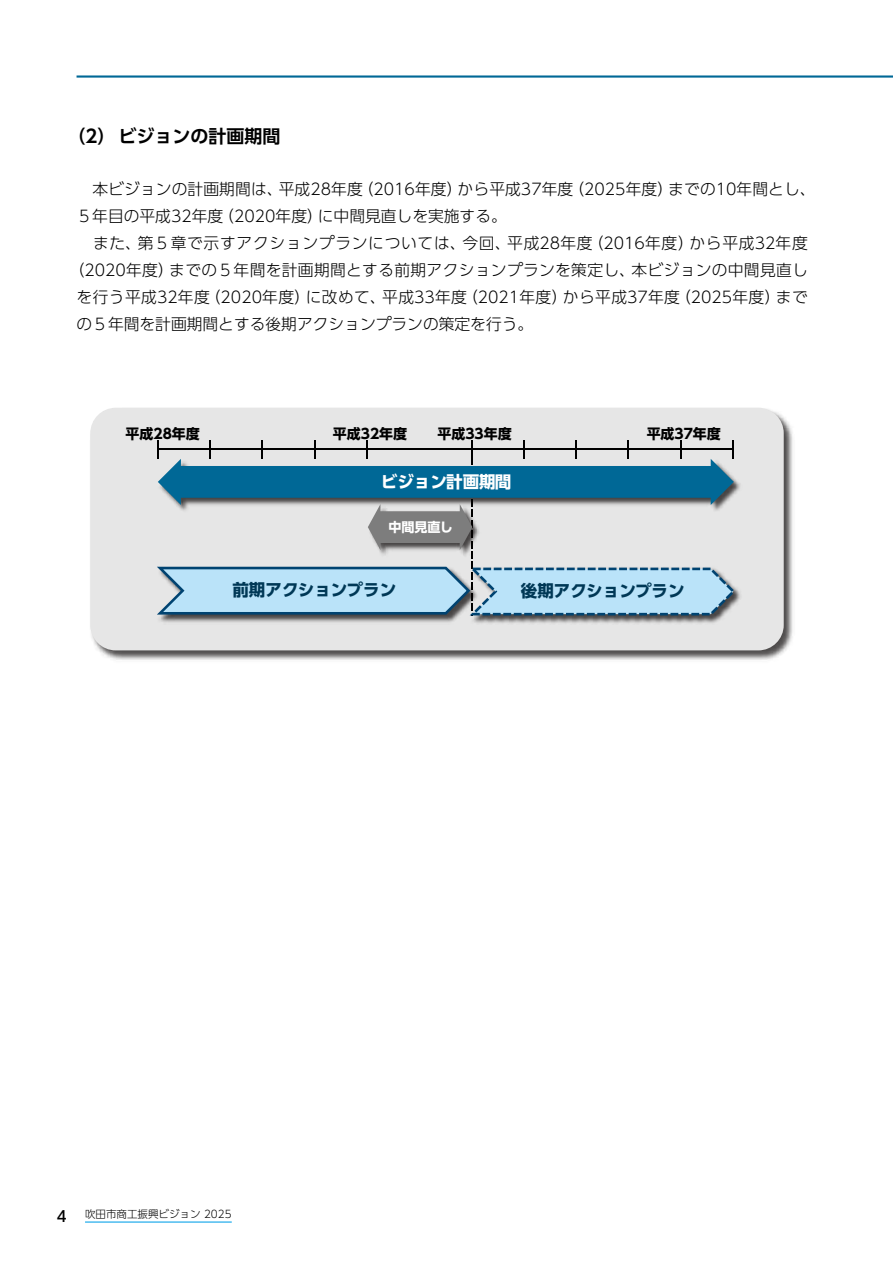
<style>
.page{position:relative;width:893px;height:1263px;background:#fff}
.page>*{position:absolute;margin:0;border:0;box-sizing:border-box;transform-origin:0 0}
.t1{font:700 18px "UD Shin Go Pro De";color:#000}
.t2{font:700 16.5px "UD Shin Go Pro";color:#003856}
.t3{font:700 16.5px "UD Shin Go Pro";color:#fff}
.t4{font:300 15.75px "UD Shin Go Pro";letter-spacing:.005em;color:#000}
.t5{font:300 15.75px "UD Shin Go Pro";letter-spacing:.045em;color:#000}
.t6{font:700 13.95px "UD Shin Go Pro";color:#000}
.t7{font:700 13.05px "UD Shin Go Pro";color:#fff}
.t8{font:300 10.5px "UD Shin Go Pro";color:#000}
.s1{font-weight:500;font-size:15px}
</style>
<div class="page">
<hr style="left:85px;top:1221px;width:147px;height:1px;background:#00a0e9">
<hr style="left:77px;top:75px;width:816px;height:3px;background:#006896">
<img style="left:91px;top:408px;width:702px;height:252px">
<div style="left:90px;top:408px;width:694px;height:242px;background:#e6e6e6;border-radius:25px"></div>
<img style="left:159px;top:617px;width:298px;height:6px">
<img style="left:473px;top:589px;width:268px;height:34px">
<svg style="left:157px;top:441px;width:580px;height:176px"></svg>
<p class="t1" style="left:68px;top:122px;width:214px">（2） ビジョンの計画期間</p>
<p class="t4" style="left:77px;top:177px;width:741px">　本ビジョンの計画期間は、平成28年度（2016年度）から平成37年度（2025年度）までの10年間とし、</p>
<p class="t4" style="left:77px;top:204px;width:432px">５年目の平成32年度（2020年度）に中間見直しを実施する。</p>
<p class="t5" style="left:77px;top:231px;width:733px">　また、第５章で示すアクションプランについては、今回、平成28年度（2016年度）から平成32年度</p>
<p class="t4" style="left:69px;top:258px;width:741px">（2020年度）までの５年間を計画期間とする前期アクションプランを策定し、本ビジョンの中間見直し</p>
<p class="t4" style="left:77px;top:285px;width:733px">を行う平成32年度（2020年度）に改めて、平成33年度（2021年度）から平成37年度（2025年度）まで</p>
<p class="t4" style="left:77px;top:312px;width:458px">の５年間を計画期間とする後期アクションプランの策定を行う。</p>
<p class="t6" style="left:126px;top:422px;width:76px">平成28年度</p>
<p class="t6" style="left:333px;top:422px;width:76px">平成32年度</p>
<p class="t6" style="left:438px;top:422px;width:76px">平成33年度</p>
<p class="t6" style="left:647px;top:422px;width:76px">平成37年度</p>
<p class="t3" style="left:381px;top:468px;width:132px">ビジョン計画期間</p>
<p class="t7" style="left:388px;top:516px;width:66px">中間見直し</p>
<p class="t2" style="left:232px;top:576px;width:165px">前期アクションプラン</p>
<p class="t2" style="left:521px;top:577px;width:165px">後期アクションプラン</p>
<p class="t8" style="left:57px;top:1205px;width:177px"><span class="s1">4</span> 吹田市商工振興ビジョン 2025</p>
</div>
